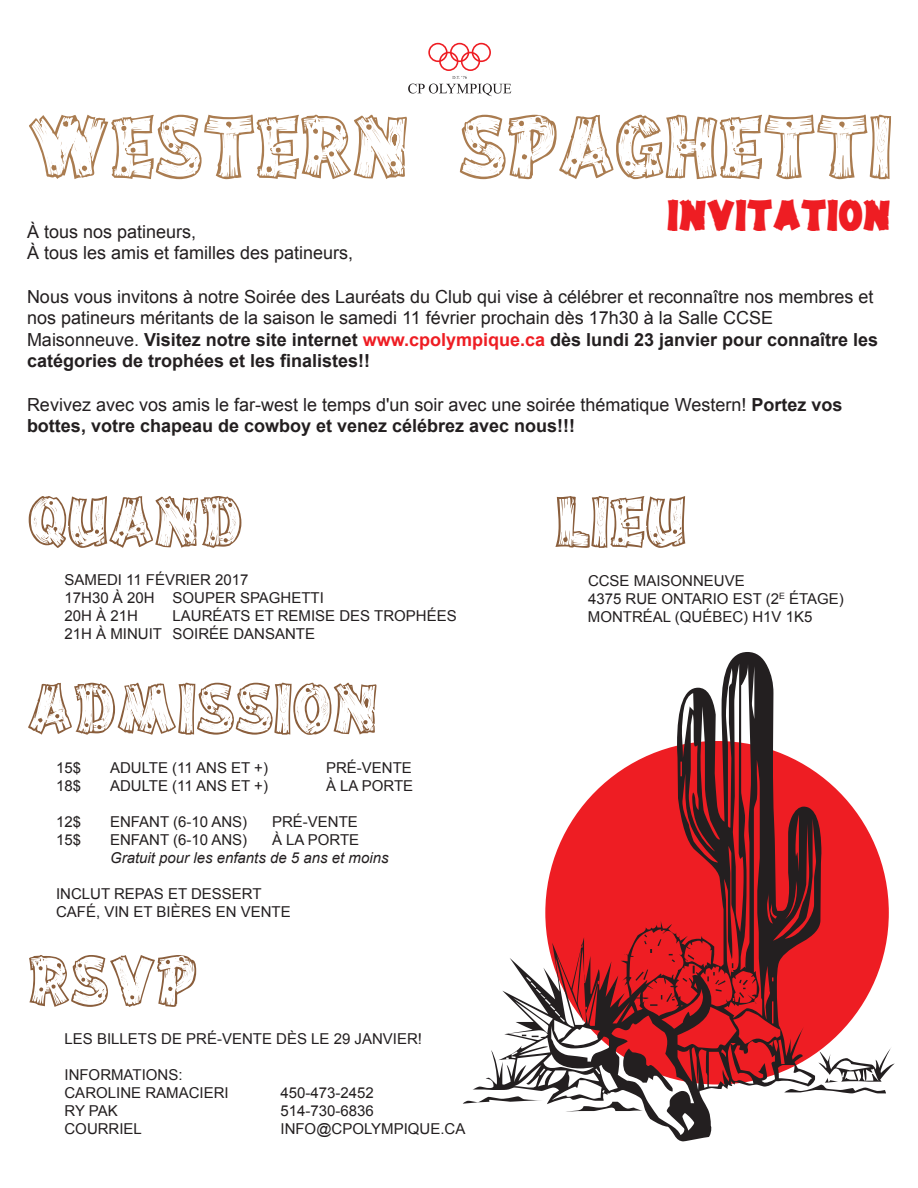
<style>
.page{position:relative;width:918px;height:1188px;background:#fff}
.page>*{position:absolute;margin:0;border:0;box-sizing:border-box;transform-origin:0 0}
.t1{font:77.25px "Drift Type";color:#aa7c50}
.t2{font:62.25px "Drift Type";color:#8a5e3c}
.t3{font:38.1px "Drift Type Solid";color:#ee1d23}
.t4{font:18px/21.6px "Arial";color:#231f20}
.t5{font:15px/18px "Arial";color:#231f20}
.t6{font:italic 15px "Arial";color:#231f20}
.s1{font-weight:700}
.s2{font-weight:700;color:#ee1d23}
</style>
<div class="page">
<svg style="left:463px;top:652px;width:432px;height:489px"></svg>
<svg style="left:408px;top:43px;width:103px;height:53px"></svg>
<h1 class="t1" style="left:27px;top:115px;width:867px">WESTERN SPAGHETTI</h1>
<h3 class="t3" style="left:667px;top:199px;width:225px">INVITATION</h3>
<p class="t4" style="left:27px;top:221px;width:171px">À tous nos patineurs,</p>
<p class="t4" style="left:27px;top:243px;width:328px">À tous les amis et familles des patineurs,</p>
<p class="t4" style="left:27px;top:286px;width:853px">Nous vous invitons à notre Soirée des Lauréats du Club qui vise à célébrer et reconnaître nos membres et nos patineurs méritants de la saison le samedi 11 février prochain dès 17h30 à la Salle CCSE Maisonneuve. <span class="s1">Visitez notre site internet</span> <span class="s2">www.cpolympique.ca</span> <span class="s1">dès lundi 23 janvier pour connaître les catégories de trophées et les finalistes!!</span></p>
<p class="t4" style="left:27px;top:394px;width:817px">Revivez avec vos amis le far-west le temps d'un soir avec une soirée thématique Western! <span class="s1">Portez vos bottes, votre chapeau de cowboy et venez célébrez avec nous!!!</span></p>
<h2 class="t2" style="left:28px;top:496px;width:216px">QUAND</h2>
<h2 class="t2" style="left:555px;top:496px;width:133px">LIEU</h2>
<p class="t5" style="left:64px;top:571px;width:261px">SAMEDI 11 FÉVRIER 2017<br>17H30 À 20H SOUPER SPAGHETTI<br>20H À 21H</p>
<p class="t5" style="left:588px;top:572px;width:257px">CCSE MAISONNEUVE<br>4375 RUE ONTARIO EST (2<sup>E</sup> ÉTAGE)<br>MONTRÉAL (QUÉBEC) H1V 1K5</p>
<p class="t5" style="left:64px;top:607px;width:394px;text-indent:108px">LAURÉATS ET REMISE DES TROPHÉES<br>21H À MINUIT SOIRÉE DANSANTE</p>
<h2 class="t2" style="left:27px;top:683px;width:352px">ADMISSION</h2>
<p class="t5" style="left:56px;top:758px;width:27px">15$</p>
<p class="t5" style="left:110px;top:758px;width:159px">ADULTE (11 ANS ET +)</p>
<p class="t5" style="left:326px;top:758px;width:87px">PRÉ-VENTE</p>
<p class="t5" style="left:56px;top:776px;width:27px">18$</p>
<p class="t5" style="left:110px;top:776px;width:159px">ADULTE (11 ANS ET +)</p>
<p class="t5" style="left:326px;top:776px;width:89px">À LA PORTE</p>
<p class="t5" style="left:56px;top:812px;width:27px">12$</p>
<p class="t5" style="left:110px;top:812px;width:139px">ENFANT (6-10 ANS)</p>
<p class="t5" style="left:272px;top:812px;width:87px">PRÉ-VENTE</p>
<p class="t5" style="left:56px;top:830px;width:27px">15$</p>
<p class="t5" style="left:110px;top:830px;width:139px">ENFANT (6-10 ANS)</p>
<p class="t5" style="left:272px;top:830px;width:89px">À LA PORTE</p>
<p class="t6" style="left:110px;top:848px;width:280px">Gratuit pour les enfants de 5 ans et moins</p>
<p class="t5" style="left:56px;top:884px;width:236px">INCLUT REPAS ET DESSERT<br>CAFÉ, VIN ET BIÈRES EN VENTE</p>
<h2 class="t2" style="left:28px;top:955px;width:171px">RSVP</h2>
<p class="t5" style="left:64px;top:1030px;width:359px">LES BILLETS DE PRÉ-VENTE DÈS LE 29 JANVIER!</p>
<p class="t5" style="left:64px;top:1066px;width:166px">INFORMATIONS:<br>CAROLINE RAMACIERI</p>
<p class="t5" style="left:280px;top:1084px;width:95px">450-473-2452</p>
<p class="t5" style="left:64px;top:1102px;width:55px">RY PAK</p>
<p class="t5" style="left:280px;top:1102px;width:95px">514-730-6836</p>
<p class="t5" style="left:64px;top:1120px;width:79px">COURRIEL</p>
<p class="t5" style="left:280px;top:1120px;width:186px">INFO@CPOLYMPIQUE.CA</p>
</div>
